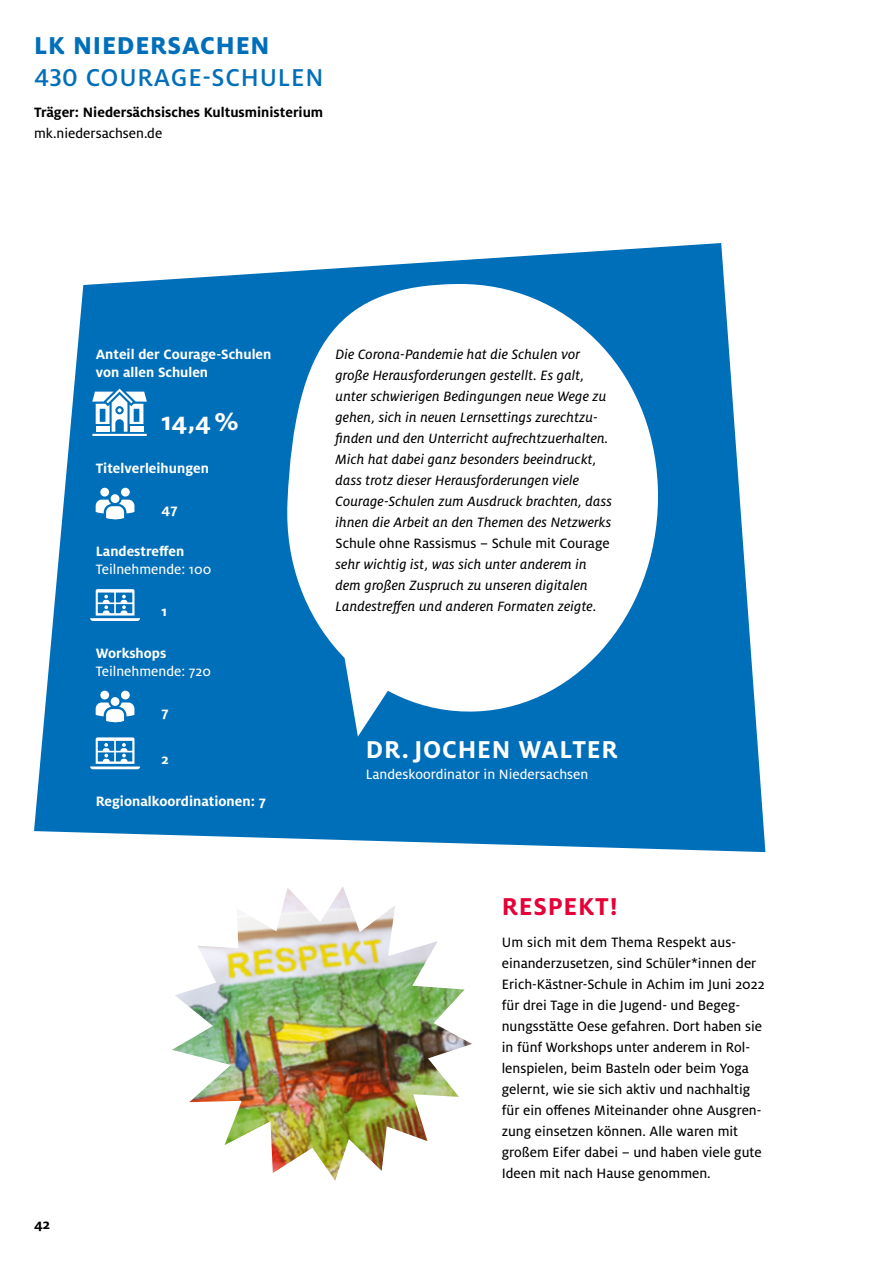
<style>
.page{position:relative;width:893px;height:1263px;background:#fff}
.page>*{position:absolute;margin:0;border:0;box-sizing:border-box;transform-origin:0 0}
.t1{font:700 27px "Milo Pro";letter-spacing:.03em;color:#fff}
.t2{font:500 27px "Milo Pro";letter-spacing:.03em;color:#006fb9}
.t3{font:800 27px "Milo Pro";letter-spacing:.03em;color:#006fb9}
.t4{font:700 27px "Milo Pro";letter-spacing:.03em;color:#e40138}
.t5{font:15px/21px "Milo Pro Text";color:#000}
.t6{font:italic 15px/21px "Milo Pro Text";letter-spacing:.01em;color:#000}
.t7{font:700 15px/18px "Milo Pro";color:#fff}
.t8{font:15px "Milo Pro Text";color:#fff}
.t9{font:700 15px "Milo Pro";color:#000}
</style>
<div class="page">
<svg style="left:34px;top:243px;width:731px;height:609px;fill:#006fb9"></svg>
<img style="left:172px;top:886px;width:300px;height:295px">
<svg style="left:282px;top:283px;width:380px;height:432px"></svg>
<svg style="left:90px;top:589px;width:50px;height:32px"></svg>
<hr style="left:92px;top:434px;width:55px;height:2px;background:#fff">
<svg style="left:92px;top:389px;width:57px;height:43px"></svg>
<div style="left:111px;top:697px;width:8px;height:9px;background:#fff;border-radius:50%"></div>
<div style="left:121px;top:691px;width:9px;height:8px;background:#fff;border-radius:50%"></div>
<div style="left:100px;top:691px;width:9px;height:8px;background:#fff;border-radius:50%"></div>
<svg style="left:96px;top:702px;width:38px;height:22px"></svg>
<div style="left:111px;top:494px;width:8px;height:9px;background:#fff;border-radius:50%"></div>
<div style="left:121px;top:488px;width:9px;height:9px;background:#fff;border-radius:50%"></div>
<div style="left:100px;top:488px;width:9px;height:9px;background:#fff;border-radius:50%"></div>
<svg style="left:96px;top:500px;width:38px;height:21px"></svg>
<svg style="left:90px;top:737px;width:50px;height:32px"></svg>
<svg style="left:344px;top:657px;width:44px;height:79px"></svg>
<h1 class="t3" style="left:34px;top:30px;width:237px">LK NIEDERSACHEN</h1>
<h1 class="t2" style="left:34px;top:62px;width:291px">430 COURAGE-SCHULEN</h1>
<p class="t9" style="left:34px;top:104px;width:291px">Träger: Niedersächsisches Kultusministerium</p>
<p class="t5" style="left:34px;top:123px;width:130px">mk.niedersachsen.de</p>
<p class="t7" style="left:96px;top:345px;width:177px">Anteil der Courage-Schulen von allen Schulen</p>
<h1 class="t1" style="left:162px;top:406px;width:79px">14,4%</h1>
<h1 class="t1" style="left:172px;top:403px;width:64px">39%</h1>
<p class="t7" style="left:96px;top:459px;width:115px">Titelverleihungen</p>
<p class="t7" style="left:162px;top:501px;width:18px">47</p>
<p class="t7" style="left:96px;top:542px;width:90px">Landestreffen</p>
<p class="t8" style="left:96px;top:561px;width:117px">Teilnehmende: 100</p>
<p class="t7" style="left:162px;top:602px;width:7px">1</p>
<p class="t7" style="left:96px;top:644px;width:72px">Workshops</p>
<p class="t8" style="left:96px;top:662px;width:117px">Teilnehmende: 720</p>
<p class="t7" style="left:162px;top:703px;width:9px">7</p>
<p class="t7" style="left:162px;top:750px;width:9px">2</p>
<p class="t7" style="left:96px;top:792px;width:172px">Regionalkoordinationen: 7</p>
<p class="t9" style="left:34px;top:1216px;width:18px">42</p>
<p class="t6" style="left:336px;top:343px;width:278px">Die Corona-Pandemie hat die Schulen vor große Herausforderungen gestellt. Es galt, unter schwierigen Bedingungen neue Wege zu gehen, sich in neuen Lernsettings zurechtzu&shy;finden und den Unterricht aufrechtzuerhalten.<br>Mich hat dabei ganz besonders beeindruckt, dass trotz dieser Herausforderungen viele Courage-Schulen zum Ausdruck brachten, dass ihnen die Arbeit an den Themen des Netzwerks</p>
<p class="t5" style="left:336px;top:532px;width:276px">Schule ohne Rassismus – Schule mit Courage</p>
<p class="t6" style="left:336px;top:553px;width:262px">sehr wichtig ist, was sich unter anderem in dem großen Zuspruch zu unseren digitalen<br>Landestreffen und anderen Formaten zeigte.</p>
<h1 class="t1" style="left:366px;top:734px;width:253px">DR. JOCHEN WALTER</h1>
<p class="t8" style="left:366px;top:766px;width:224px">Landeskoordinator in Niedersachsen</p>
<h1 class="t4" style="left:502px;top:891px;width:118px">RESPEKT!</h1>
<p class="t5" style="left:502px;top:931px;width:264px">Um sich mit dem Thema Respekt aus&shy;einanderzusetzen, sind Schüler*innen der Erich-Kästner-Schule in Achim im Juni 2022 für drei Tage in die Jugend- und Begeg&shy;nungsstätte Oese gefahren. Dort haben sie in fünf Workshops unter anderem in Rol&shy;lenspielen, beim Basteln oder beim Yoga gelernt, wie sie sich aktiv und nachhaltig für ein offenes Miteinander ohne Ausgren&shy;zung einsetzen können. Alle waren mit großem Eifer dabei – und haben viele gute Ideen mit nach Hause genommen.</p>
</div>
